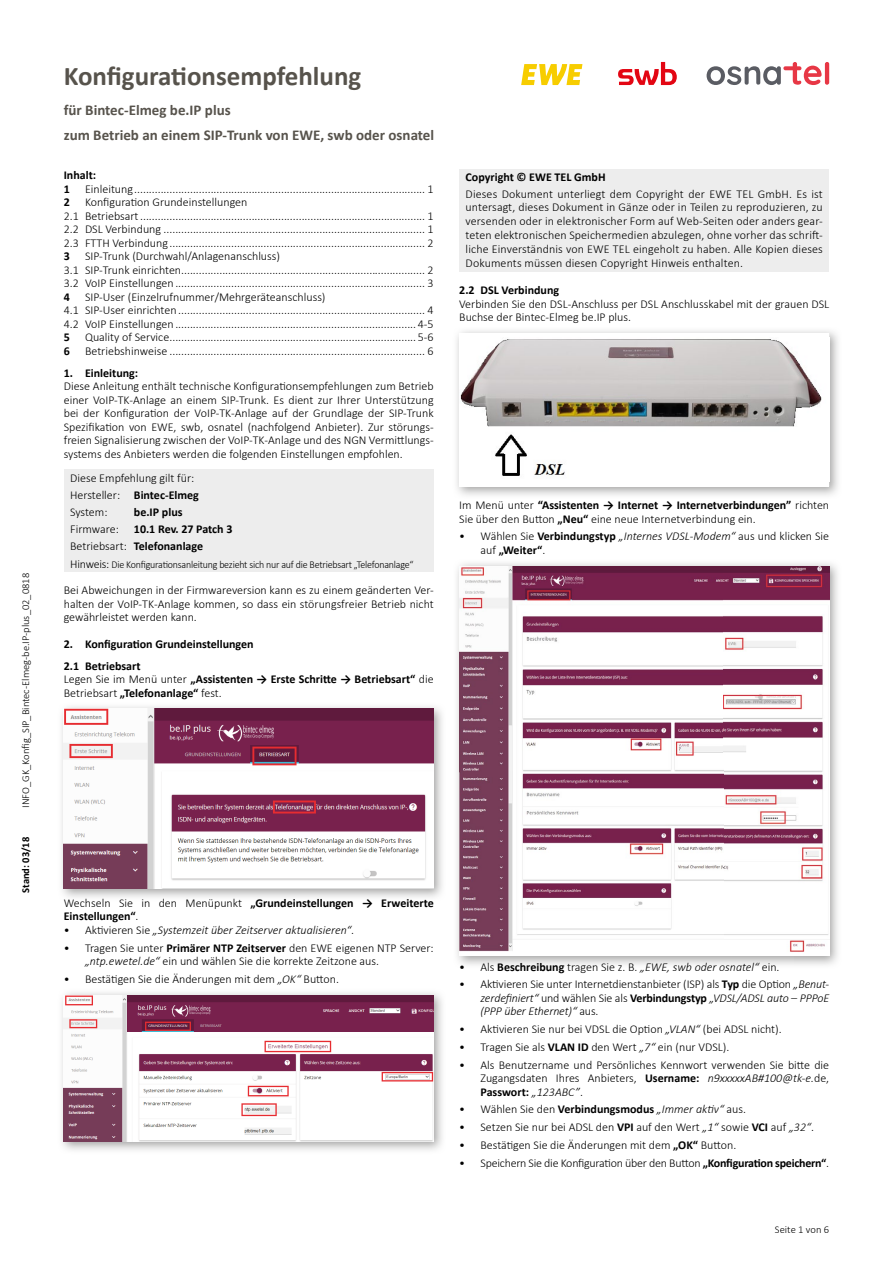
<style>
.page{position:relative;width:893px;height:1263px;background:#fff}
.page>*{position:absolute;margin:0;border:0;box-sizing:border-box;transform-origin:0 0}
.t1{font:700 27px "Calibri";color:#57534c}
.t2{font:700 15px/24.8px "Calibri";color:#57534c}
.t3{font:300 12px/13.5px "Calibri";color:#000}
.t4{font:700 12px/13.5px "Calibri";color:#000}
.t5{font:300 12px "Calibri";letter-spacing:-.02em;color:#000}
.t6{font:italic 300 12px "Calibri";color:#000}
.t7{font:300 10.5px "Calibri";letter-spacing:-.02em;color:#000;scale:.95 1}
.t8{font:300 10.5px "Calibri";color:#000}
.t9{font:700 10.5px "Calibri";color:#000}
.s1{font-weight:700}
.s2{font-weight:300}
.s3{font-size:12px}
.s4{font-style:italic}
.s5{font-style:normal}
</style>
<div class="page">
<svg style="left:521px;top:64px;width:61px;height:21px"></svg>
<svg style="left:618px;top:62px;width:59px;height:23px"></svg>
<svg style="left:707px;top:62px;width:122px;height:23px"></svg>
<div style="left:64px;top:470px;width:370px;height:102px;background:#ededed"></div>
<img style="left:61px;top:706px;width:381px;height:192px">
<img style="left:64px;top:709px;width:370px;height:180px">
<img style="left:61px;top:992px;width:381px;height:158px">
<img style="left:64px;top:995px;width:370px;height:147px">
<div style="left:459px;top:170px;width:370px;height:102px;background:#ededed"></div>
<img style="left:460px;top:339px;width:362px;height:137px">
<img style="left:457px;top:563px;width:381px;height:47px">
<img style="left:794px;top:610px;width:44px;height:355px">
<img style="left:459px;top:566px;width:370px;height:390px">
<p class="t8" style="left:19px;top:808px;width:236px;rotate:-90deg">INFO_GK_Konfig_SIP_Bintec-Elmeg-be.IP-plus_02_0818</p>
<p class="t9" style="left:19px;top:893px;width:58px;rotate:-90deg">Stand: 03/18</p>
<h1 class="t1" style="left:64px;top:59px;width:299px">Konfigurationsempfehlung</h1>
<p class="t2" style="left:64px;top:97px;width:372px">für Bintec-Elmeg be.IP plus<br>zum Betrieb an einem SIP-Trunk von EWE, swb oder osnatel</p>
<p class="t4" style="left:64px;top:168px;width:34px">Inhalt:<br>1</p>
<p class="t3" style="left:85px;top:182px;width:350px">Einleitung ................................................................................................... 1</p>
<p class="t3" style="left:64px;top:195px;width:371px;text-indent:21px">Konfiguration Grundeinstellungen<br>2.1 Betriebsart ................................................................................................. 1<br>2.2 DSL Verbindung ......................................................................................... 1<br>2.3 FTTH Verbindung ....................................................................................... 2</p>
<p class="t4" style="left:64px;top:249px;width:8px">3</p>
<p class="t4" style="left:64px;top:195px;width:8px">2</p>
<p class="t3" style="left:64px;top:249px;width:371px;text-indent:21px">SIP-Trunk (Durchwahl/Anlagenanschluss)<br>3.1 SIP-Trunk einrichten ................................................................................... 2<br>3.2 VoIP Einstellungen ..................................................................................... 3</p>
<p class="t4" style="left:64px;top:290px;width:8px">4</p>
<p class="t3" style="left:64px;top:290px;width:371px;text-indent:21px">SIP-User (Einzelrufnummer/Mehrgeräteanschluss)<br>4.1 SIP-User einrichten .................................................................................... 4<br>4.2 VoIP Einstellungen .................................................................................. 4-5</p>
<p class="t4" style="left:64px;top:330px;width:8px">5</p>
<p class="t3" style="left:85px;top:330px;width:350px">Quality of Service .................................................................................... 5-6</p>
<p class="t4" style="left:64px;top:344px;width:8px">6</p>
<p class="t3" style="left:85px;top:344px;width:350px">Betriebshinweise ....................................................................................... 6</p>
<p class="t4" style="left:64px;top:366px;width:76px">1. Einleitung:</p>
<p class="t3" style="left:64px;top:379px;width:371px;text-align:justify">Diese Anleitung enthält technische Konfigurationsempfehlungen zum Betrieb einer VoIP-TK-Anlage an einem SIP-Trunk. Es dient zur Ihrer Unterstützung bei der Konfiguration der VoIP-TK-Anlage auf der Grundlage der SIP-Trunk Spezifikation von EWE, swb, osnatel (nachfolgend Anbieter). Zur störungs&shy;freien Signalisierung zwischen der VoIP-TK-Anlage und des NGN Vermittlungs&shy;systems des Anbieters werden die folgenden Einstellungen empfohlen.</p>
<p class="t3" style="left:70px;top:469px;width:130px;line-height:17.2px">Diese Empfehlung gilt für:<br>Hersteller: <span class="s1">Bintec-Elmeg<br></span>System:</p>
<p class="t4" style="left:134px;top:505px;width:50px">be.IP plus</p>
<p class="t4" style="left:70px;top:521px;width:164px;line-height:17.2px;text-indent:64px">10.1 Rev. 27 Patch 3<br><span class="s2">Betriebsart:</span> Telefonanlage</p>
<p class="t7" style="left:70px;top:558px;width:363px"><span class="s3">Hinweis:</span> Die Konfigurationsanleitung bezieht sich nur auf die Betriebsart „Telefonanlage“</p>
<p class="t3" style="left:64px;top:584px;width:371px;text-align:justify">Bei Abweichungen in der Firmwareversion kann es zu einem geänderten Ver&shy;halten der VoIP-TK-Anlage kommen, so dass ein störungsfreier Betrieb nicht gewährleistet werden kann.</p>
<p class="t4" style="left:64px;top:633px;width:191px;line-height:22px">2. Konfiguration Grundeinstellungen<br>2.1 Betriebsart</p>
<p class="t4" style="left:64px;top:672px;width:371px"><span class="s2">Legen Sie im Menü unter</span> „Assistenten → Erste Schritte → Betriebsart“ <span class="s2">die<br>Betriebsart</span> „Telefonanlage“ <span class="s2">fest.</span></p>
<p class="t3" style="left:70px;top:522px;width:50px">Firmware:</p>
<p class="t4" style="left:466px;top:171px;width:141px">Copyright © EWE TEL GmbH</p>
<p class="t3" style="left:466px;top:186px;width:359px;line-height:14px;text-align:justify">Dieses Dokument unterliegt dem Copyright der EWE TEL GmbH. Es ist untersagt, dieses Dokument in Gänze oder in Teilen zu reproduzieren, zu versenden oder in elektronischer Form auf Web-Seiten oder anders gear&shy;teten elektroni schen Speichermedien abzulegen, ohne vorher das schrift&shy;liche Einverständnis von EWE TEL eingeholt zu haben. Alle Kopien dieses Dokuments müssen diesen Copyright Hinweis enthalten.</p>
<p class="t4" style="left:459px;top:283px;width:101px">2.2 DSL Verbindung</p>
<p class="t3" style="left:459px;top:297px;width:371px">Verbinden Sie den DSL-Anschluss per DSL Anschlusskabel mit der grauen DSL<br>Buchse der Bintec-Elmeg be.IP plus.</p>
<p class="t3" style="left:459px;top:498px;width:371px">Im Menü unter <span class="s1">“Assistenten → Internet → Internetverbindungen”</span> richten<br>Sie über den Button <span class="s1">„Neu“</span> eine neue Internetverbindung ein.</p>
<p class="t3" style="left:480px;top:529px;width:350px;text-indent:-21px">• Wählen Sie <span class="s1">Verbindungstyp</span> <span class="s4">„Internes VDSL-Modem“</span> aus und klicken Sie auf <span class="s1">„Weiter“</span>.</p>
<p class="t4" style="left:64px;top:896px;width:371px"><span class="s2">Wechseln Sie in den Menüpunkt</span> „Grundeinstellungen → Erweiterte<br>Einstellungen“<span class="s2">.</span></p>
<p class="t6" style="left:64px;top:922px;width:292px"><span class="s5">• Aktivieren Sie</span> „Systemzeit über Zeitserver aktualisieren“<span class="s5">.</span></p>
<p class="t3" style="left:85px;top:941px;width:350px;text-indent:-21px">• Tragen Sie unter <span class="s1">Primärer NTP Zeitserver</span> den EWE eigenen NTP Server: <span class="s4">„ntp.ewetel.de“</span> ein und wählen Sie die korrekte Zeitzone aus.</p>
<p class="t3" style="left:64px;top:972px;width:277px">• Bestätigen Sie die Änderungen mit dem <span class="s4">„OK“</span> Button.</p>
<p class="t3" style="left:459px;top:960px;width:322px">• Als <span class="s1">Beschreibung</span> tragen Sie z. B. <span class="s4">„EWE, swb oder osnatel“</span> ein.</p>
<p class="t3" style="left:480px;top:977px;width:350px;text-align:justify;text-indent:-21px">• Aktivieren Sie unter Internetdienstanbieter (ISP) als <span class="s1">Typ</span> die Option <span class="s4">„Benut&shy;zerdefiniert“</span> und wählen Sie als <span class="s1">Verbindungstyp</span> <span class="s4">„VDSL/ADSL auto – PPPoE (PPP über Ethernet)“</span> aus.</p>
<p class="t3" style="left:459px;top:1022px;width:324px">• Aktivieren Sie nur bei VDSL die Option <span class="s4">„VLAN“</span> (bei ADSL nicht).</p>
<p class="t3" style="left:459px;top:1040px;width:272px">• Tragen Sie als <span class="s1">VLAN ID</span> den Wert <span class="s4">„7“</span> ein (nur VDSL).</p>
<p class="t3" style="left:480px;top:1058px;width:350px;text-align:justify;text-indent:-21px">• Als Benutzername und Persönliches Kennwort verwenden Sie bitte die Zugangsdaten Ihres Anbieters, <span class="s1">Username:</span> <span class="s4">n9xxxxxAB#100@tk-e.</span>de, <span class="s1">Passwort:</span> <span class="s4">„123ABC”</span>.</p>
<p class="t3" style="left:459px;top:1102px;width:288px">• Wählen Sie den <span class="s1">Verbindungsmodus</span> <span class="s4">„Immer aktiv“</span> aus.</p>
<p class="t3" style="left:459px;top:1120px;width:356px">• Setzen Sie nur bei ADSL den <span class="s1">VPI</span> auf den Wert <span class="s4">„1“</span> sowie <span class="s1">VCI</span> auf <span class="s4">„32“</span>.</p>
<p class="t3" style="left:459px;top:1138px;width:279px">• Bestätigen Sie die Änderungen mit dem <span class="s1">„OK“</span> Button.</p>
<p class="t5" style="left:459px;top:1155px;width:371px">• Speichern Sie die Konfiguration über den Button <span class="s1">„Konfiguration speichern“</span>.</p>
<p class="t8" style="left:775px;top:1223px;width:56px">Seite 1 von 6</p>
</div>
